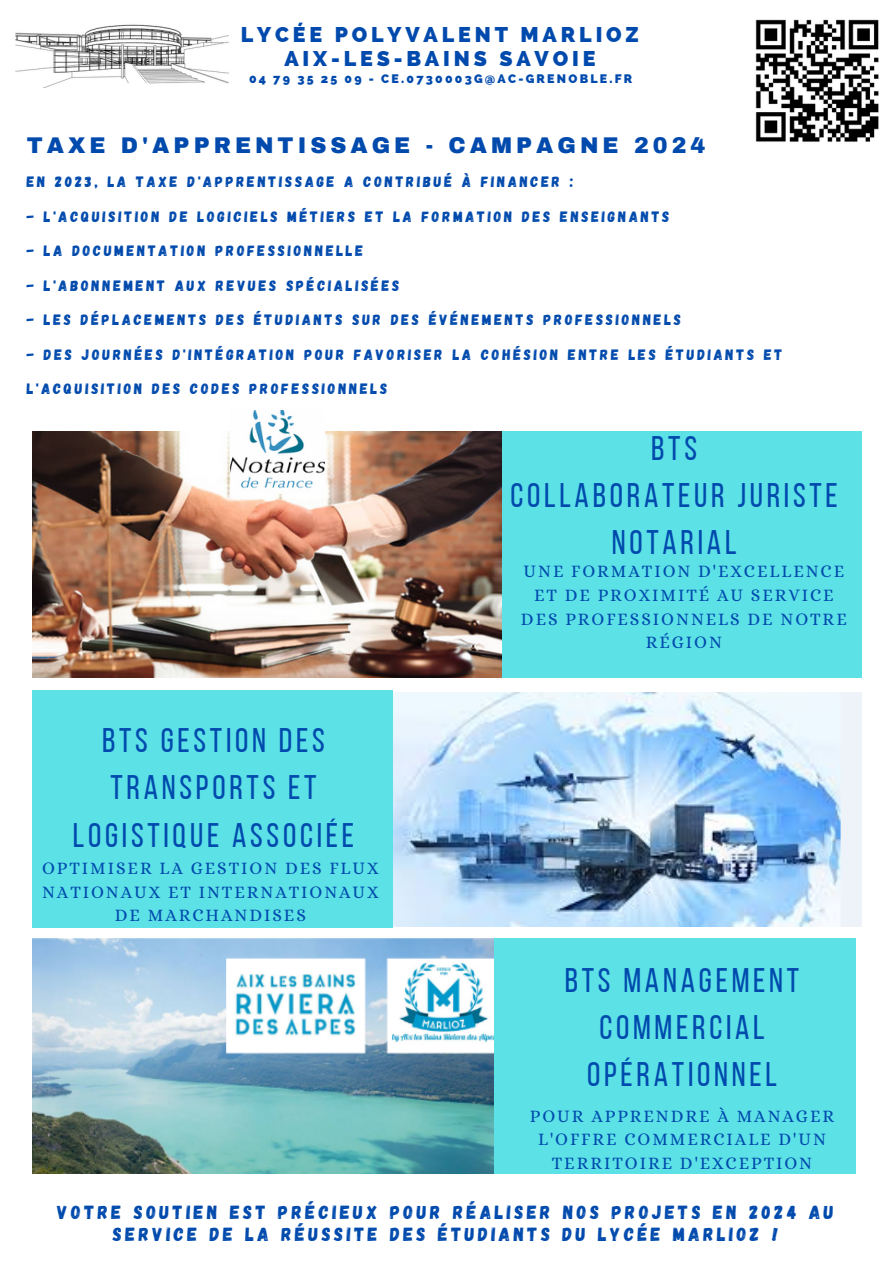
<style>
.page{position:relative;width:894px;height:1264px;background:#fff}
.page>*{position:absolute;margin:0;border:0;box-sizing:border-box;transform-origin:0 0}
.t1{font:34.05px/47.2px "Bebas Neue";letter-spacing:.11em;color:#004aad;text-align:center}
.t2{font:900 22.2px "Archivo";letter-spacing:.18em;color:#004aad}
.t3{font:800 21.3px "Raleway";letter-spacing:.18em;color:#004aad}
.t4{font:18.9px/22px "Gagalin";letter-spacing:.18em;color:#004aad;text-align:center}
.t5{font:17.55px/23.7px "Alice";letter-spacing:.11em;color:#004aad;text-align:center}
.t6{font:15px "Gagalin";letter-spacing:.18em;color:#004aad}
.t7{font:800 12.3px "Raleway";letter-spacing:.18em;color:#004aad}
</style>
<div class="page">
<img style="left:392px;top:692px;width:469px;height:234px">
<img style="left:32px;top:938px;width:462px;height:235px">
<div style="left:486px;top:432px;width:375px;height:245px;background:#5ce1e6"></div>
<div style="left:32px;top:690px;width:360px;height:237px;background:#5ce1e6"></div>
<div style="left:494px;top:938px;width:361px;height:235px;background:#5ce1e6"></div>
<img style="left:15px;top:24px;width:214px;height:63px">
<img style="left:32px;top:432px;width:470px;height:245px">
<img style="left:230px;top:410px;width:94px;height:84px">
<img style="left:755px;top:19px;width:124px;height:123px">
<h4 class="t3" style="left:241px;top:21px;width:399px">LYCÉE POLYVALENT MARLIOZ</h4>
<h4 class="t3" style="left:284px;top:46px;width:312px">AIX-LES-BAINS SAVOIE</h4>
<h4 class="t7" style="left:249px;top:71px;width:385px">04 79 35 25 09 - CE.0730003G@AC-GRENOBLE.FR</h4>
<h4 class="t2" style="left:27px;top:133px;width:680px">TAXE D'APPRENTISSAGE - CAMPAGNE 2024</h4>
<p class="t6" style="left:27px;top:172px;width:548px">EN 2023, LA TAXE D'APPRENTISSAGE A CONTRIBUÉ À FINANCER :</p>
<p class="t6" style="left:27px;top:207px;width:644px">- L'ACQUISITION DE LOGICIELS MÉTIERS ET LA FORMATION DES ENSEIGNANTS</p>
<p class="t6" style="left:27px;top:241px;width:338px">- LA DOCUMENTATION PROFESSIONNELLE</p>
<p class="t6" style="left:27px;top:275px;width:374px">- L'ABONNEMENT AUX REVUES SPÉCIALISÉES</p>
<p class="t6" style="left:27px;top:310px;width:655px">- LES DÉPLACEMENTS DES ÉTUDIANTS SUR DES ÉVÉNEMENTS PROFESSIONNELS</p>
<h2 class="t6" style="left:27px;top:344px;width:757px">- DES JOURNÉES D'INTÉGRATION POUR FAVORISER LA COHÉSION ENTRE LES ÉTUDIANTS ET</h2>
<h4 class="t6" style="left:27px;top:379px;width:362px">L'ACQUISITION DES CODES PROFESSIONNELS</h4>
<h4 class="t1" style="left:510px;top:428px;width:329px">BTS<br>COLLABORATEUR JURISTE<br>NOTARIAL</h4>
<p class="t1" style="left:73px;top:720px;width:283px">BTS GESTION DES<br>TRANSPORTS ET<br>LOGISTIQUE ASSOCIÉE</p>
<h1 class="t5" style="left:42px;top:856px;width:338px">OPTIMISER LA GESTION DES FLUX<br>NATIONAUX ET INTERNATIONAUX<br>DE MARCHANDISES</h1>
<h1 class="t5" style="left:521px;top:559px;width:327px">UNE FORMATION D'EXCELLENCE<br>ET DE PROXIMITÉ AU SERVICE<br>DES PROFESSIONNELS DE NOTRE<br>RÉGION</h1>
<p class="t1" style="left:564px;top:959px;width:236px">BTS MANAGEMENT<br>COMMERCIAL<br>OPÉRATIONNEL</p>
<h3 class="t5" style="left:529px;top:1104px;width:305px">POUR APPRENDRE À MANAGER<br>L'OFFRE COMMERCIALE D'UN<br>TERRITOIRE D'EXCEPTION</h3>
<h3 class="t4" style="left:57px;top:1200px;width:777px">VOTRE SOUTIEN EST PRÉCIEUX POUR RÉALISER NOS PROJETS EN 2024 AU<br>SERVICE DE LA RÉUSSITE DES ÉTUDIANTS DU LYCÉE MARLIOZ !</h3>
</div>
